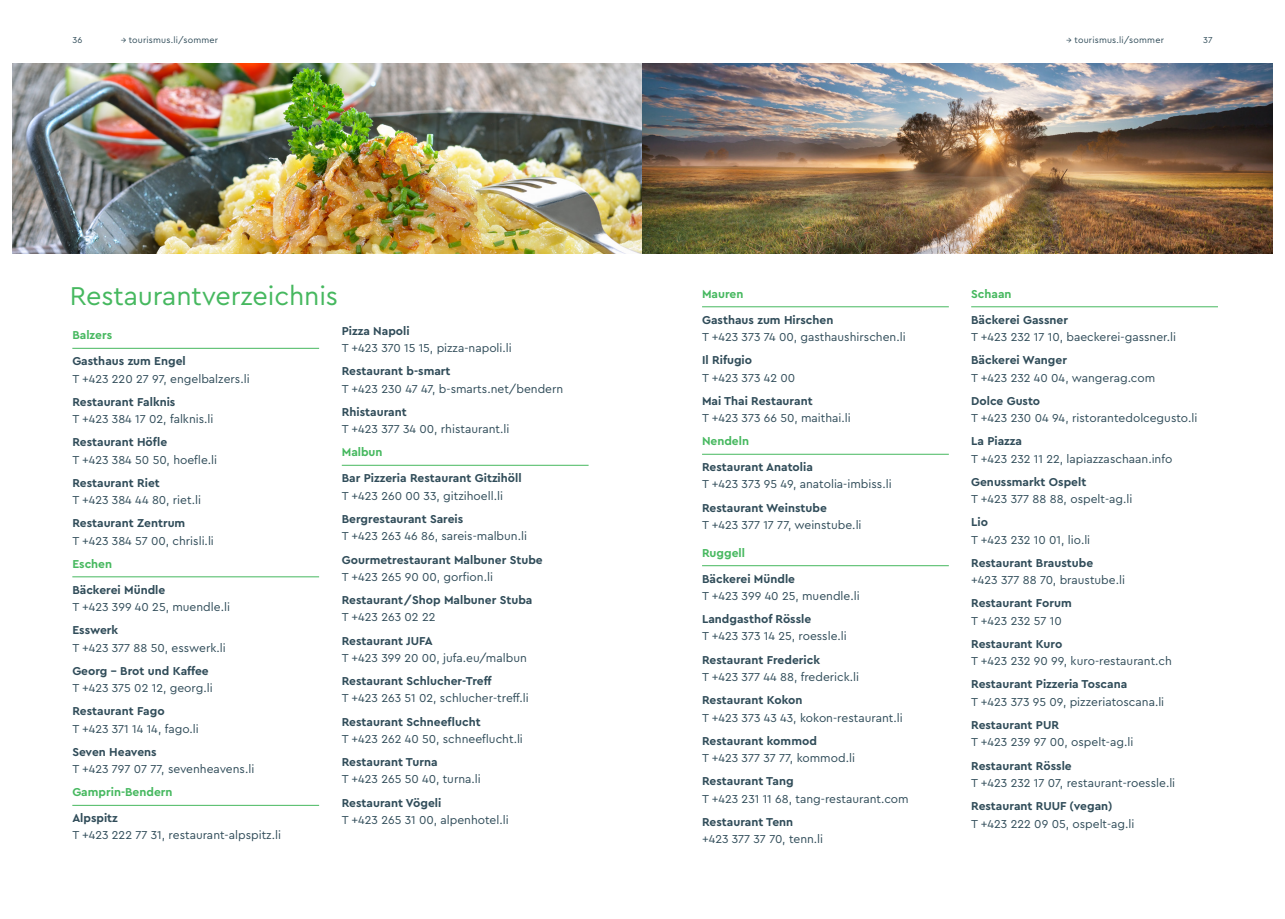
<style>
.page{position:relative;width:1285px;height:919px;background:#fff}
.page>*{position:absolute;margin:0;border:0;box-sizing:border-box;transform-origin:0 0}
.t1{font:27px "Cera Pro";letter-spacing:-.005em;color:#46b85f}
.t2{font:12px "Cera Pro";color:#304c59}
.t3{font:700 12px "Cera Pro";color:#304c59}
.t4{font:700 12px "Cera Pro";color:#46b85f}
.t5{font:9px "Cera Pro";letter-spacing:.02em;color:#304c59}
</style>
<div class="page">
<img style="left:13px;top:64px;width:1258px;height:190px">
<hr style="left:72px;top:348px;width:247px;height:1px;background:#46b85f">
<hr style="left:72px;top:576px;width:247px;height:1px;background:#46b85f">
<hr style="left:72px;top:804px;width:247px;height:1px;background:#46b85f">
<hr style="left:342px;top:465px;width:246px;height:1px;background:#46b85f">
<hr style="left:702px;top:306px;width:246px;height:1px;background:#46b85f">
<hr style="left:702px;top:454px;width:246px;height:1px;background:#46b85f">
<hr style="left:971px;top:306px;width:246px;height:1px;background:#46b85f">
<hr style="left:702px;top:565px;width:246px;height:1px;background:#46b85f">
<p class="t5" style="left:72px;top:34px;width:12px">36</p>
<p class="t5" style="left:121px;top:34px;width:99px">→ tourismus.li/sommer</p>
<p class="t5" style="left:1066px;top:34px;width:99px">→ tourismus.li/sommer</p>
<p class="t5" style="left:1202px;top:34px;width:11px">37</p>
<h1 class="t1" style="left:70px;top:278px;width:270px">Restaurantverzeichnis</h1>
<p class="t4" style="left:72px;top:327px;width:41px">Balzers</p>
<p class="t3" style="left:72px;top:353px;width:115px">Gasthaus zum Engel</p>
<p class="t2" style="left:72px;top:370px;width:179px">T +423 220 27 97, engelbalzers.li</p>
<p class="t3" style="left:72px;top:394px;width:105px">Restaurant Falknis</p>
<p class="t2" style="left:72px;top:411px;width:143px">T +423 384 17 02, falknis.li</p>
<p class="t3" style="left:72px;top:434px;width:96px">Restaurant Höfle</p>
<p class="t2" style="left:72px;top:451px;width:146px">T +423 384 50 50, hoefle.li</p>
<p class="t3" style="left:72px;top:475px;width:89px">Restaurant Riet</p>
<p class="t2" style="left:72px;top:492px;width:130px">T +423 384 44 80, riet.li</p>
<p class="t3" style="left:72px;top:515px;width:114px">Restaurant Zentrum</p>
<p class="t2" style="left:72px;top:532px;width:143px">T +423 384 57 00, chrisli.li</p>
<p class="t4" style="left:72px;top:556px;width:41px">Eschen</p>
<p class="t3" style="left:72px;top:581px;width:94px">Bäckerei Mündle</p>
<p class="t2" style="left:72px;top:599px;width:159px">T +423 399 40 25, muendle.li</p>
<p class="t3" style="left:72px;top:622px;width:47px">Esswerk</p>
<p class="t2" style="left:72px;top:639px;width:155px">T +423 377 88 50, esswerk.li</p>
<p class="t3" style="left:72px;top:662px;width:138px">Georg - Brot und Kaffee</p>
<p class="t2" style="left:72px;top:680px;width:142px">T +423 375 02 12, georg.li</p>
<p class="t3" style="left:72px;top:703px;width:94px">Restaurant Fago</p>
<p class="t2" style="left:72px;top:720px;width:128px">T +423 371 14 14, fago.li</p>
<p class="t3" style="left:72px;top:743px;width:86px">Seven Heavens</p>
<p class="t2" style="left:72px;top:761px;width:183px">T +423 797 07 77, sevenheavens.li</p>
<p class="t4" style="left:72px;top:784px;width:102px">Gamprin-Bendern</p>
<p class="t3" style="left:72px;top:810px;width:47px">Alpspitz</p>
<p class="t2" style="left:72px;top:827px;width:210px">T +423 222 77 31, restaurant-alpspitz.li</p>
<p class="t3" style="left:342px;top:323px;width:69px">Pizza Napoli</p>
<p class="t2" style="left:342px;top:340px;width:171px">T +423 370 15 15, pizza-napoli.li</p>
<p class="t3" style="left:342px;top:363px;width:110px">Restaurant b-smart</p>
<p class="t2" style="left:342px;top:380px;width:223px">T +423 230 47 47, b-smarts.net/bendern</p>
<p class="t3" style="left:342px;top:404px;width:66px">Rhistaurant</p>
<p class="t2" style="left:342px;top:421px;width:169px">T +423 377 34 00, rhistaurant.li</p>
<p class="t4" style="left:342px;top:444px;width:42px">Malbun</p>
<p class="t3" style="left:342px;top:470px;width:181px">Bar Pizzeria Restaurant Gitzihöll</p>
<p class="t2" style="left:342px;top:487px;width:163px">T +423 260 00 33, gitzihoell.li</p>
<p class="t3" style="left:342px;top:510px;width:123px">Bergrestaurant Sareis</p>
<p class="t2" style="left:342px;top:528px;width:187px">T +423 263 46 86, sareis-malbun.li</p>
<p class="t3" style="left:342px;top:551px;width:202px">Gourmetrestaurant Malbuner Stube</p>
<p class="t2" style="left:342px;top:569px;width:153px">T +423 265 90 00, gorfion.li</p>
<p class="t3" style="left:342px;top:592px;width:192px">Restaurant/Shop Malbuner Stuba</p>
<p class="t2" style="left:342px;top:609px;width:95px">T +423 263 02 22</p>
<p class="t3" style="left:342px;top:632px;width:93px">Restaurant JUFA</p>
<p class="t2" style="left:342px;top:650px;width:186px">T +423 399 20 00, jufa.eu/malbun</p>
<p class="t3" style="left:342px;top:673px;width:151px">Restaurant Schlucher-Treff</p>
<p class="t2" style="left:342px;top:690px;width:188px">T +423 263 51 02, schlucher-treff.li</p>
<p class="t3" style="left:342px;top:713px;width:140px">Restaurant Schneeflucht</p>
<p class="t2" style="left:342px;top:731px;width:183px">T +423 262 40 50, schneeflucht.li</p>
<p class="t3" style="left:342px;top:754px;width:97px">Restaurant Turna</p>
<p class="t2" style="left:342px;top:771px;width:140px">T +423 265 50 40, turna.li</p>
<p class="t3" style="left:342px;top:794px;width:101px">Restaurant Vögeli</p>
<p class="t2" style="left:342px;top:811px;width:168px">T +423 265 31 00, alpenhotel.li</p>
<p class="t4" style="left:702px;top:286px;width:43px">Mauren</p>
<p class="t3" style="left:702px;top:312px;width:133px">Gasthaus zum Hirschen</p>
<p class="t2" style="left:702px;top:329px;width:205px">T +423 373 74 00, gasthaushirschen.li</p>
<p class="t3" style="left:702px;top:352px;width:52px">Il Rifugio</p>
<p class="t2" style="left:702px;top:369px;width:95px">T +423 373 42 00</p>
<p class="t3" style="left:702px;top:393px;width:112px">Mai Thai Restaurant</p>
<p class="t2" style="left:702px;top:410px;width:150px">T +423 373 66 50, maithai.li</p>
<p class="t4" style="left:702px;top:433px;width:48px">Nendeln</p>
<p class="t3" style="left:702px;top:459px;width:112px">Restaurant Anatolia</p>
<p class="t2" style="left:702px;top:476px;width:191px">T +423 373 95 49, anatolia-imbiss.li</p>
<p class="t3" style="left:702px;top:499px;width:126px">Restaurant Weinstube</p>
<p class="t2" style="left:702px;top:517px;width:161px">T +423 377 17 77, weinstube.li</p>
<p class="t4" style="left:702px;top:544px;width:44px">Ruggell</p>
<p class="t3" style="left:702px;top:570px;width:94px">Bäckerei Mündle</p>
<p class="t2" style="left:702px;top:588px;width:159px">T +423 399 40 25, muendle.li</p>
<p class="t3" style="left:702px;top:611px;width:111px">Landgasthof Rössle</p>
<p class="t2" style="left:702px;top:628px;width:146px">T +423 373 14 25, roessle.li</p>
<p class="t3" style="left:702px;top:651px;width:119px">Restaurant Frederick</p>
<p class="t2" style="left:702px;top:669px;width:159px">T +423 377 44 88, frederick.li</p>
<p class="t3" style="left:702px;top:692px;width:102px">Restaurant Kokon</p>
<p class="t2" style="left:702px;top:709px;width:202px">T +423 373 43 43, kokon-restaurant.li</p>
<p class="t3" style="left:702px;top:732px;width:116px">Restaurant kommod</p>
<p class="t2" style="left:702px;top:750px;width:154px">T +423 377 37 77, kommod.li</p>
<p class="t3" style="left:702px;top:773px;width:93px">Restaurant Tang</p>
<p class="t2" style="left:702px;top:790px;width:208px">T +423 231 11 68, tang-restaurant.com</p>
<p class="t3" style="left:702px;top:813px;width:93px">Restaurant Tenn</p>
<p class="t2" style="left:702px;top:831px;width:123px">+423 377 37 70, tenn.li</p>
<p class="t4" style="left:971px;top:286px;width:42px">Schaan</p>
<p class="t3" style="left:971px;top:312px;width:98px">Bäckerei Gassner</p>
<p class="t2" style="left:971px;top:329px;width:206px">T +423 232 17 10, baeckerei-gassner.li</p>
<p class="t3" style="left:971px;top:352px;width:97px">Bäckerei Wanger</p>
<p class="t2" style="left:971px;top:369px;width:185px">T +423 232 40 04, wangerag.com</p>
<p class="t3" style="left:971px;top:393px;width:71px">Dolce Gusto</p>
<p class="t2" style="left:971px;top:410px;width:228px">T +423 230 04 94, ristorantedolcegusto.li</p>
<p class="t3" style="left:971px;top:433px;width:52px">La Piazza</p>
<p class="t2" style="left:971px;top:450px;width:203px">T +423 232 11 22, lapiazzaschaan.info</p>
<p class="t3" style="left:971px;top:474px;width:117px">Genussmarkt Ospelt</p>
<p class="t2" style="left:971px;top:491px;width:163px">T +423 377 88 88, ospelt-ag.li</p>
<p class="t3" style="left:971px;top:514px;width:18px">Lio</p>
<p class="t2" style="left:971px;top:531px;width:121px">T +423 232 10 01, lio.li</p>
<p class="t3" style="left:971px;top:555px;width:124px">Restaurant Braustube</p>
<p class="t2" style="left:971px;top:572px;width:155px">+423 377 88 70, braustube.li</p>
<p class="t3" style="left:971px;top:595px;width:102px">Restaurant Forum</p>
<p class="t2" style="left:971px;top:612px;width:92px">T +423 232 57 10</p>
<p class="t3" style="left:971px;top:636px;width:93px">Restaurant Kuro</p>
<p class="t2" style="left:971px;top:653px;width:202px">T +423 232 90 99, kuro-restaurant.ch</p>
<p class="t3" style="left:971px;top:676px;width:157px">Restaurant Pizzeria Toscana</p>
<p class="t2" style="left:971px;top:693px;width:194px">T +423 373 95 09, pizzeriatoscana.li</p>
<p class="t3" style="left:971px;top:717px;width:89px">Restaurant PUR</p>
<p class="t2" style="left:971px;top:734px;width:163px">T +423 239 97 00, ospelt-ag.li</p>
<p class="t3" style="left:971px;top:757px;width:102px">Restaurant Rössle</p>
<p class="t2" style="left:971px;top:775px;width:205px">T +423 232 17 07, restaurant-roessle.li</p>
<p class="t3" style="left:971px;top:798px;width:143px">Restaurant RUUF (vegan)</p>
<p class="t2" style="left:971px;top:815px;width:165px">T +423 222 09 05, ospelt-ag.li</p>
</div>
